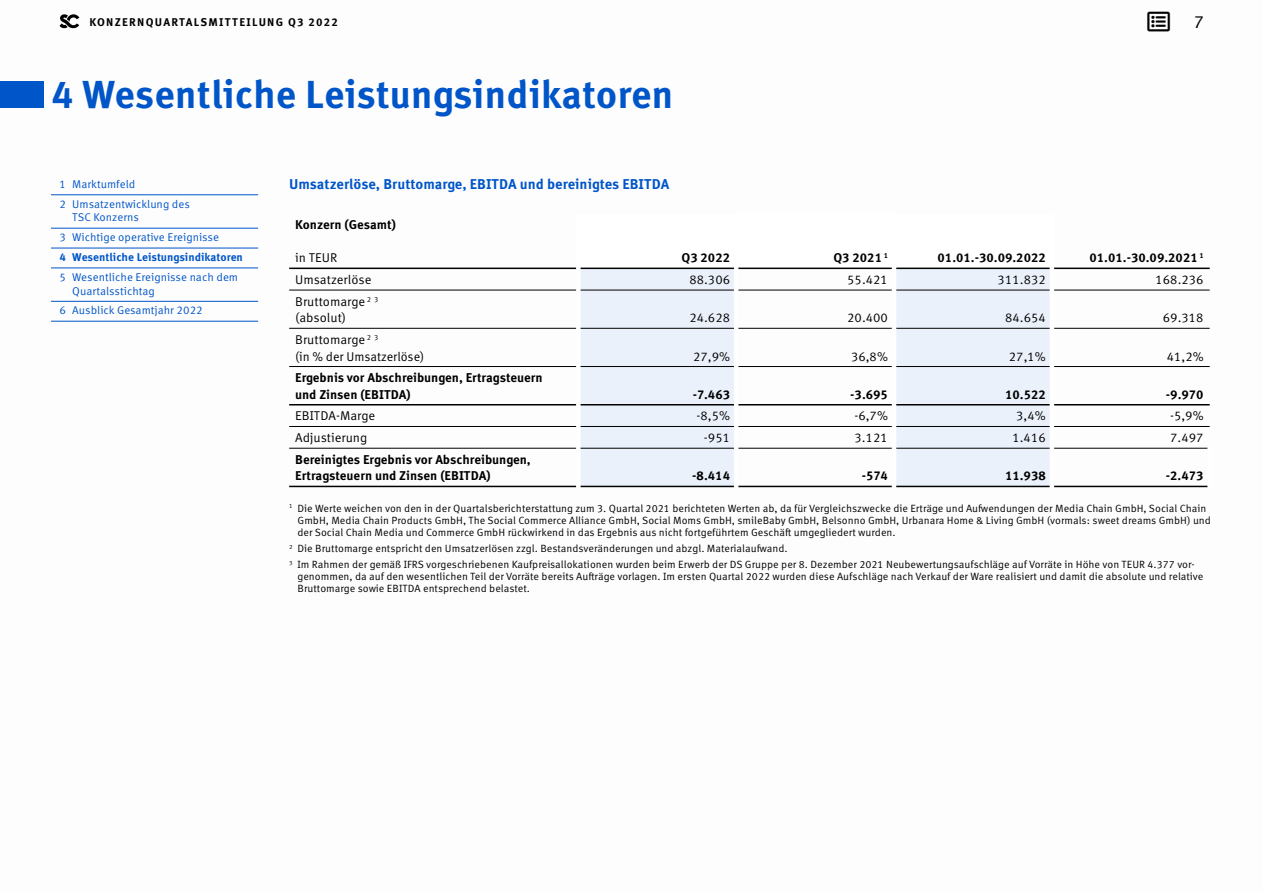
<style>
.page{position:relative;width:1263px;height:893px;background:#fff}
.page>*{position:absolute;margin:0;border:0;box-sizing:border-box;transform-origin:0 0}
.t1{font:700 39px "Meta Corr Pro";color:#0055c8}
.t2{font:18px "Meta Corr Pro";color:#000}
.t3{font:700 14.25px "Meta Corr Pro";color:#0055c8}
.t4{font:700 12.75px/16.5px "Meta Corr Pro";color:#000}
.t5{font:12.75px/16.5px "Meta Corr Pro";color:#000}
.t6{font:11.25px/20px "Meta Corr Pro";color:#0055c8}
.t7{font:700 11.25px "Meta Corr Pro";color:#0055c8}
.t8{font:700 11.25px "Meta Corr Pro";letter-spacing:.11em;color:#000}
.t9{font:10.5px/12px "Meta Corr Pro";color:#000}
</style>
<div class="page">
<svg style="left:60px;top:14px;width:19px;height:14px"></svg>
<div style="left:0;top:81px;width:44px;height:27px;background:#0055c8"></div>
<svg style="left:581px;top:267px;width:468px;height:1px"></svg>
<div style="left:736px;top:214px;width:158px;height:54px;background:#fff"></div>
<svg style="left:581px;top:269px;width:468px;height:217px;fill:#ebf1fb"></svg>
<hr style="left:734px;top:214px;width:4px;height:54px;background:#fff">
<hr style="left:892px;top:214px;width:4px;height:54px;background:#fff">
<hr style="left:734px;top:268px;width:4px;height:22px;background:#fff">
<hr style="left:892px;top:268px;width:4px;height:22px;background:#fff">
<hr style="left:734px;top:290px;width:4px;height:38px;background:#fff">
<hr style="left:892px;top:290px;width:4px;height:38px;background:#fff">
<hr style="left:734px;top:328px;width:4px;height:38px;background:#fff">
<hr style="left:892px;top:328px;width:4px;height:38px;background:#fff">
<hr style="left:734px;top:366px;width:4px;height:39px;background:#fff">
<hr style="left:892px;top:366px;width:4px;height:39px;background:#fff">
<hr style="left:734px;top:405px;width:4px;height:21px;background:#fff">
<hr style="left:892px;top:405px;width:4px;height:21px;background:#fff">
<hr style="left:734px;top:426px;width:4px;height:22px;background:#fff">
<hr style="left:892px;top:426px;width:4px;height:22px;background:#fff">
<hr style="left:734px;top:448px;width:4px;height:39px;background:#fff">
<hr style="left:892px;top:448px;width:4px;height:39px;background:#fff">
<hr style="left:289px;top:268px;width:287px;height:1px;background:#000">
<hr style="left:581px;top:268px;width:153px;height:1px;background:#000">
<hr style="left:738px;top:268px;width:154px;height:1px;background:#000">
<hr style="left:896px;top:268px;width:153px;height:1px;background:#000">
<hr style="left:1054px;top:268px;width:156px;height:1px;background:#000">
<hr style="left:289px;top:404px;width:287px;height:1px;background:#000">
<hr style="left:581px;top:404px;width:153px;height:1px;background:#000">
<hr style="left:738px;top:404px;width:154px;height:1px;background:#000">
<hr style="left:896px;top:404px;width:153px;height:1px;background:#000">
<hr style="left:1054px;top:404px;width:156px;height:1px;background:#000">
<hr style="left:289px;top:486px;width:287px;height:1px;background:#000">
<hr style="left:581px;top:486px;width:153px;height:1px;background:#000">
<hr style="left:738px;top:486px;width:154px;height:1px;background:#000">
<hr style="left:896px;top:486px;width:153px;height:1px;background:#000">
<hr style="left:1054px;top:486px;width:153px;height:1px;background:#000">
<hr style="left:289px;top:290px;width:287px;height:1px;background:#000">
<hr style="left:581px;top:290px;width:153px;height:1px;background:#000">
<hr style="left:738px;top:290px;width:154px;height:1px;background:#000">
<hr style="left:896px;top:290px;width:153px;height:1px;background:#000">
<hr style="left:1054px;top:290px;width:156px;height:1px;background:#000">
<hr style="left:289px;top:328px;width:287px;height:1px;background:#000">
<hr style="left:581px;top:328px;width:153px;height:1px;background:#000">
<hr style="left:738px;top:328px;width:154px;height:1px;background:#000">
<hr style="left:896px;top:328px;width:153px;height:1px;background:#000">
<hr style="left:1054px;top:328px;width:156px;height:1px;background:#000">
<hr style="left:289px;top:366px;width:287px;height:1px;background:#000">
<hr style="left:581px;top:366px;width:153px;height:1px;background:#000">
<hr style="left:738px;top:366px;width:154px;height:1px;background:#000">
<hr style="left:896px;top:366px;width:153px;height:1px;background:#000">
<hr style="left:1054px;top:366px;width:156px;height:1px;background:#000">
<hr style="left:289px;top:426px;width:287px;height:1px;background:#000">
<hr style="left:581px;top:426px;width:153px;height:1px;background:#000">
<hr style="left:738px;top:426px;width:154px;height:1px;background:#000">
<hr style="left:896px;top:426px;width:153px;height:1px;background:#000">
<hr style="left:1054px;top:426px;width:156px;height:1px;background:#000">
<hr style="left:289px;top:448px;width:287px;height:1px;background:#000">
<hr style="left:581px;top:448px;width:153px;height:1px;background:#000">
<hr style="left:738px;top:448px;width:154px;height:1px;background:#000">
<hr style="left:896px;top:448px;width:153px;height:1px;background:#000">
<hr style="left:1054px;top:448px;width:153px;height:1px;background:#000">
<hr style="left:51px;top:194px;width:207px;height:1px;background:#0055c8">
<hr style="left:51px;top:228px;width:207px;height:1px;background:#0055c8">
<hr style="left:51px;top:248px;width:207px;height:1px;background:#0055c8">
<hr style="left:51px;top:268px;width:207px;height:1px;background:#0055c8">
<hr style="left:51px;top:301px;width:207px;height:1px;background:#0055c8">
<hr style="left:51px;top:321px;width:207px;height:1px;background:#0055c8">
<p class="t8" style="left:89px;top:13px;width:250px">KONZERNQUARTALSMITTEILUNG Q3 2022</p>
<h2 class="t2" style="left:1194px;top:8px;width:12px">7</h2>
<h1 class="t1" style="left:51px;top:64px;width:624px">4 Wesentliche Leistungsindikatoren</h1>
<p class="t6" style="left:60px;top:173px;width:132px">1 Marktumfeld<br>2 Umsatzentwicklung des</p>
<p class="t6" style="left:60px;top:207px;width:161px;text-indent:13px">TSC Konzerns<br>3 Wichtige operative Ereignisse</p>
<p class="t7" style="left:60px;top:248px;width:185px">4 Wesentliche Leistungsindikatoren</p>
<p class="t6" style="left:72px;top:270px;width:167px;line-height:13.5px;text-indent:-13px">5 Wesentliche Ereignisse nach dem<br>Quartalsstichtag</p>
<p class="t6" style="left:60px;top:300px;width:145px">6 Ausblick Gesamtjahr 2022</p>
<h3 class="t3" style="left:289px;top:173px;width:382px">Umsatzerlöse, Bruttomarge, EBITDA und bereinigtes EBITDA</h3>
<p class="t4" style="left:295px;top:216px;width:102px">Konzern (Gesamt)</p>
<p class="t5" style="left:295px;top:249px;width:44px">in TEUR</p>
<p class="t4" style="left:681px;top:249px;width:50px">Q3 2022</p>
<p class="t4" style="left:833px;top:249px;width:56px">Q3 2021 <sup>1</sup></p>
<p class="t4" style="left:937px;top:249px;width:110px">01.01.-30.09.2022</p>
<p class="t4" style="left:1089px;top:249px;width:116px">01.01.-30.09.2021 <sup>1</sup></p>
<p class="t5" style="left:295px;top:271px;width:78px">Umsatzerlöse</p>
<p class="t5" style="left:689px;top:271px;width:42px">88.306</p>
<p class="t5" style="left:847px;top:271px;width:42px">55.421</p>
<p class="t5" style="left:998px;top:271px;width:50px">311.832</p>
<p class="t5" style="left:1155px;top:271px;width:50px">168.236</p>
<p class="t5" style="left:295px;top:292px;width:85px">Bruttomarge <sup>2</sup> <sup>3 </sup>(absolut)</p>
<p class="t5" style="left:689px;top:309px;width:42px">24.628</p>
<p class="t5" style="left:847px;top:309px;width:42px">20.400</p>
<p class="t5" style="left:1005px;top:309px;width:42px">84.654</p>
<p class="t5" style="left:1163px;top:309px;width:42px">69.318</p>
<p class="t5" style="left:295px;top:330px;width:131px">Bruttomarge <sup>2</sup> <sup>3<br></sup>(in % der Umsatzerlöse)</p>
<p class="t4" style="left:295px;top:369px;width:249px">Ergebnis vor Abschreibungen, Ertragsteuern und Zinsen (EBITDA)</p>
<p class="t5" style="left:693px;top:347px;width:38px">27,9%</p>
<p class="t5" style="left:851px;top:347px;width:38px">36,8%</p>
<p class="t5" style="left:1009px;top:347px;width:38px">27,1%</p>
<p class="t5" style="left:1167px;top:347px;width:38px">41,2%</p>
<p class="t4" style="left:693px;top:385px;width:39px">-7.463</p>
<p class="t4" style="left:850px;top:385px;width:39px">-3.695</p>
<p class="t4" style="left:1005px;top:385px;width:42px">10.522</p>
<p class="t4" style="left:1166px;top:385px;width:39px">-9.970</p>
<p class="t5" style="left:295px;top:407px;width:82px">EBITDA-Marge</p>
<p class="t5" style="left:697px;top:407px;width:35px">-8,5%</p>
<p class="t5" style="left:854px;top:407px;width:35px">-6,7%</p>
<p class="t5" style="left:1016px;top:407px;width:31px">3,4%</p>
<p class="t5" style="left:1170px;top:407px;width:35px">-5,9%</p>
<p class="t5" style="left:295px;top:429px;width:74px">Adjustierung</p>
<p class="t5" style="left:704px;top:429px;width:28px">-951</p>
<p class="t5" style="left:854px;top:429px;width:35px">3.121</p>
<p class="t5" style="left:1012px;top:429px;width:35px">1.416</p>
<p class="t5" style="left:1170px;top:429px;width:35px">7.497</p>
<p class="t4" style="left:295px;top:450px;width:237px">Bereinigtes Ergebnis vor Abschreibungen,<br>Ertragsteuern und Zinsen (EBITDA)</p>
<p class="t4" style="left:692px;top:467px;width:39px">-8.414</p>
<p class="t4" style="left:862px;top:467px;width:28px">-574</p>
<p class="t4" style="left:1005px;top:467px;width:42px">11.938</p>
<p class="t4" style="left:1166px;top:467px;width:39px">-2.473</p>
<p class="t9" style="left:298px;top:502px;width:915px;text-indent:-8px"><sup>1</sup> Die Werte weichen von den in der Quartalsberichterstattung zum 3. Quartal 2021 berichteten Werten ab, da für Vergleichszwecke die Erträge und Aufwendungen der Media Chain GmbH, Social Chain<br>GmbH, Media Chain Products GmbH, The Social Commerce Alliance GmbH, Social Moms GmbH, smileBaby GmbH, Belsonno GmbH, Urbanara Home &amp; Living GmbH (vormals: sweet dreams GmbH) und der Social Chain Media und Commerce GmbH rückwirkend in das Ergebnis aus nicht fortgeführtem Geschäft umgegliedert wurden.</p>
<p class="t9" style="left:289px;top:540px;width:907px;line-height:16.2px"><sup>2</sup> Die Bruttomarge entspricht den Umsatzerlösen zzgl. Bestandsveränderungen und abzgl. Materialaufwand.<br><sup>3</sup> Im Rahmen der gemäß IFRS vorgeschriebenen Kaufpreisallokationen wurden beim Erwerb der DS Gruppe per 8. Dezember 2021 Neubewertungsaufschläge auf Vorräte in Höhe von TEUR 4.377 vor-</p>
<p class="t9" style="left:298px;top:570px;width:907px">genommen, da auf den wesentlichen Teil der Vorräte bereits Aufträge vorlagen. Im ersten Quartal 2022 wurden diese Aufschläge nach Verkauf der Ware realisiert und damit die absolute und relative<br>Bruttomarge sowie EBITDA entsprechend belastet.</p>
</div>
